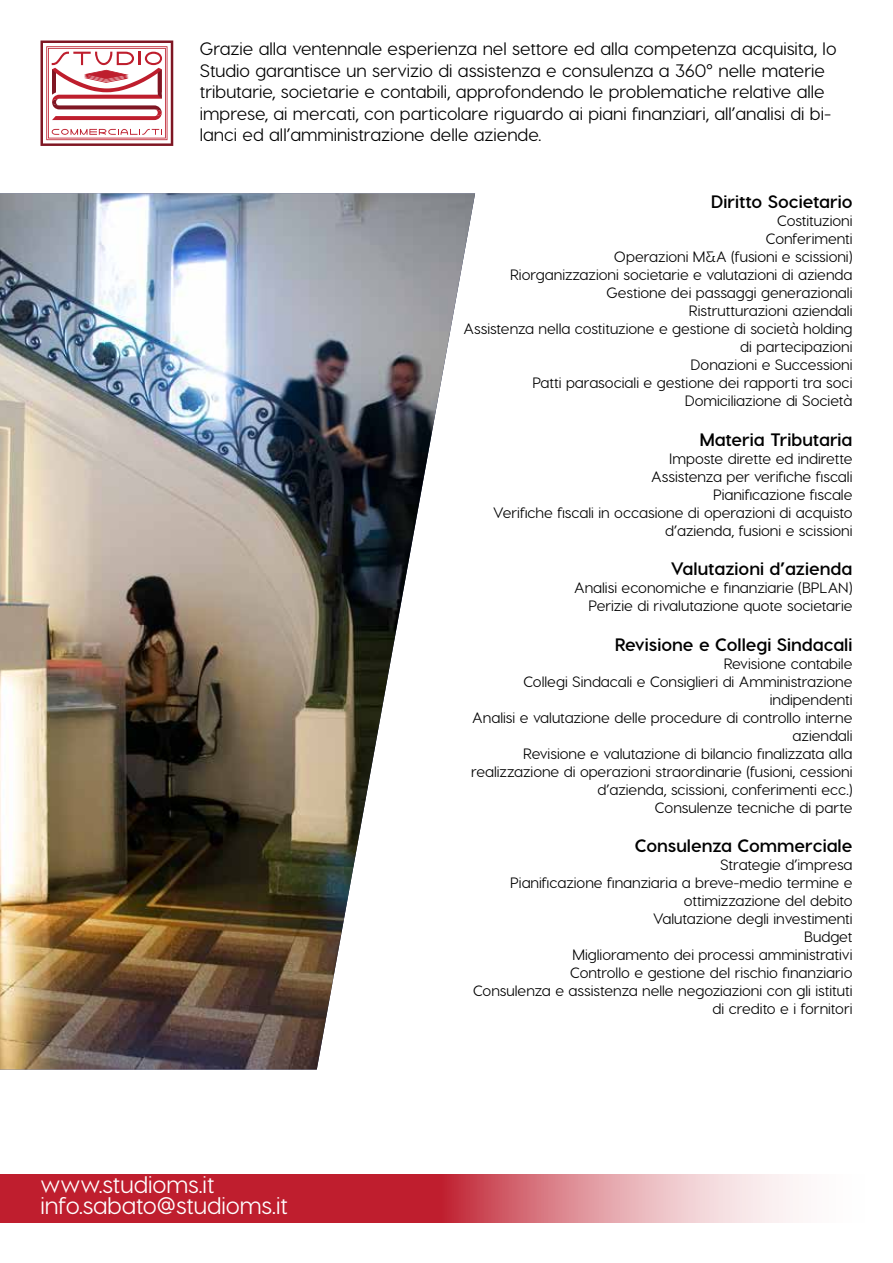
<style>
.page{position:relative;width:893px;height:1263px;background:#fff}
.page>*{position:absolute;margin:0;border:0;box-sizing:border-box;transform-origin:0 0}
.t1{font:500 24px/21px "Visby CF";color:#fff}
.t2{font:500 18px/21.6px "Visby CF";color:#000}
.t3{font:700 18px "Visby CF";color:#000}
.t4{font:500 15px/18px "Visby CF";color:#000;text-align:right}
</style>
<div class="page">
<img style="left:0;top:193px;width:475px;height:876px">
<svg style="left:41px;top:41px;width:132px;height:105px"></svg>
<svg style="left:0;top:1174px;width:793px;height:48px;background:#cf5763"></svg>
<p class="t2" style="left:200px;top:38px;width:638px">Grazie alla ventennale esperienza nel settore ed alla competenza acquisita, lo Studio garantisce un servizio di assistenza e consulenza a 360° nelle materie tributarie, societarie e contabili, approfondendo le problematiche relative alle imprese, ai mercati, con particolare riguardo ai piani finanziari, all’analisi di bi&shy;lanci ed all’amministrazione delle aziende.</p>
<h1 class="t1" style="left:40px;top:1173px;width:249px">www.studioms.it info.sabato@studioms.it</h1>
<p class="t3" style="left:711px;top:190px;width:143px">Diritto Societario</p>
<p class="t4" style="left:463px;top:211px;width:390px">Costituzioni<br>Conferimenti<br>Operazioni M&amp;A (fusioni e scissioni)<br>Riorganizzazioni societarie e valutazioni di azienda Gestione dei passaggi generazionali<br>Ristrutturazioni aziendali<br>Assistenza nella costituzione e gestione di società holding di partecipazioni<br>Donazioni e Successioni<br>Patti parasociali e gestione dei rapporti tra soci Domiciliazione di Società</p>
<p class="t3" style="left:700px;top:428px;width:154px">Materia Tributaria</p>
<p class="t4" style="left:493px;top:449px;width:361px">Imposte dirette ed indirette<br>Assistenza per verifiche fiscali<br>Pianificazione fiscale<br>Verifiche fiscali in occasione di operazioni di acquisto d’azienda, fusioni e scissioni</p>
<p class="t3" style="left:671px;top:557px;width:183px">Valutazioni d’azienda</p>
<p class="t4" style="left:574px;top:579px;width:280px">Analisi economiche e finanziarie (BPLAN)<br>Perizie di rivalutazione quote societarie</p>
<p class="t3" style="left:615px;top:633px;width:239px">Revisione e Collegi Sindacali</p>
<p class="t4" style="left:471px;top:654px;width:383px">Revisione contabile<br>Collegi Sindacali e Consiglieri di Amministrazione indipendenti<br>Analisi e valutazione delle procedure di controllo interne aziendali<br>Revisione e valutazione di bilancio finalizzata alla realizzazione di operazioni straordinarie (fusioni, cessioni d’azienda, scissioni, conferimenti ecc.)<br>Consulenze tecniche di parte</p>
<p class="t3" style="left:635px;top:835px;width:219px">Consulenza Commerciale</p>
<p class="t4" style="left:473px;top:856px;width:381px">Strategie d’impresa<br>Pianificazione finanziaria a breve-medio termine e ottimizzazione del debito<br>Valutazione degli investimenti<br>Budget<br>Miglioramento dei processi amministrativi<br>Controllo e gestione del rischio finanziario<br>Consulenza e assistenza nelle negoziazioni con gli istituti di credito e i fornitori</p>
</div>
